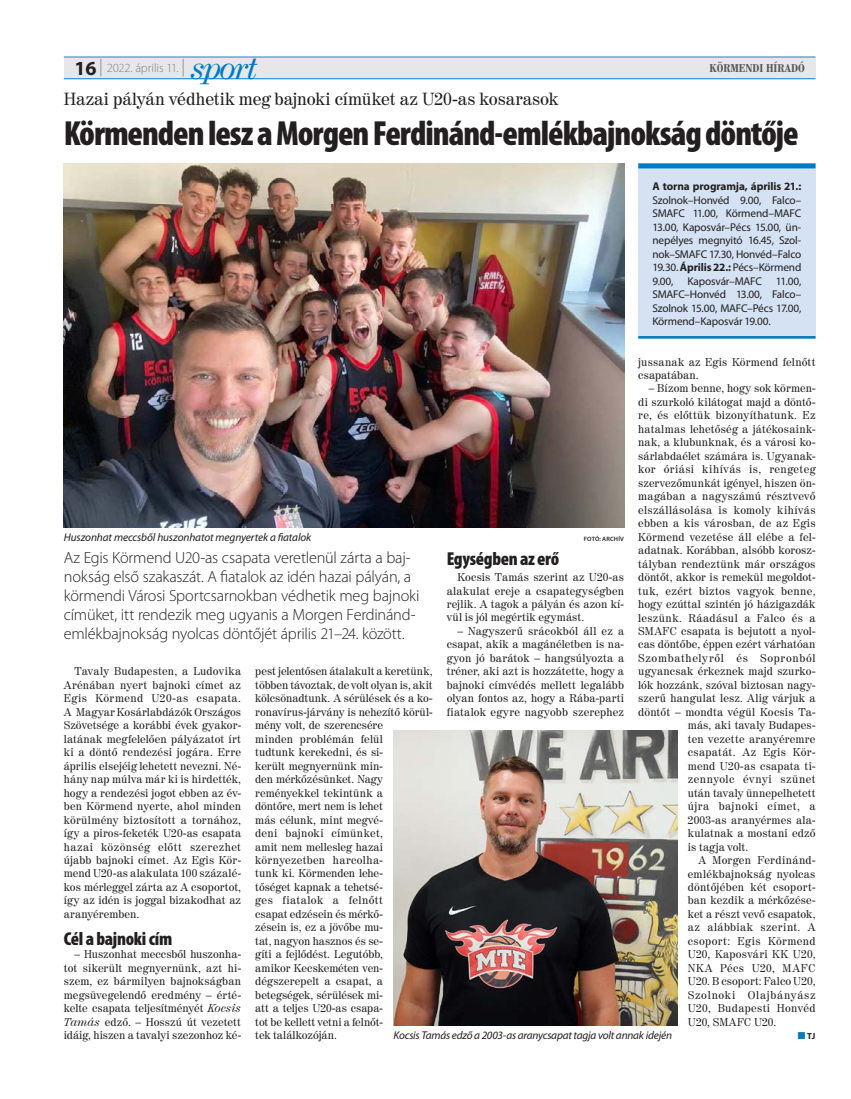
<style>
.page{position:relative;width:851px;height:1099px;background:#fff}
.page>*{position:absolute;margin:0;border:0;box-sizing:border-box;transform-origin:0 0}
.t1{font:900 condensed 35px "Myriad Pro";letter-spacing:-.03em;color:#231f20}
.t2{font:italic 30px "Century 725 PFL";letter-spacing:-.05em;color:#007ac2}
.t3{font:900 condensed 18.75px "Myriad Pro";letter-spacing:-.015em;color:#231f20}
.t4{font:17.5px "Century 725 PFL";letter-spacing:-.005em;color:#231f20}
.t5{font:300 16.25px/18.8px "Myriad Pro";letter-spacing:-.015em;color:#231f20}
.t6{font:300 12.5px "Myriad Pro";letter-spacing:-.01em;color:#808285}
.t7{font:11.25px/13.5px "Century 725 PFL";letter-spacing:.01em;color:#231f20;text-align:justify}
.t8{font:11.25px/13.5px "Myriad Pro";letter-spacing:-.015em;color:#231f20;text-align:justify}
.t9{font:11.25px "Century 725 PFL";letter-spacing:.035em;color:#231f20}
.t10{font:italic 11.25px "Myriad Pro";letter-spacing:-.015em;color:#231f20}
.t11{font:11.25px "Century 725 PFL";letter-spacing:.03em;color:#231f20}
.t12{font:11.25px "Century 725 PFL";letter-spacing:.06em;color:#231f20}
.t13{font:11.25px "Century 725 PFL";letter-spacing:.04em;color:#231f20}
.t14{font:700 11.25px "Myriad Pro";letter-spacing:-.01em;color:#231f20}
.t15{font:11.25px "Century 725 PFL";letter-spacing:.045em;color:#231f20}
.t16{font:700 11.25px "Century 725 Cn PFL";color:#57585a}
.t17{font:700 8.75px "Myriad Pro";color:#231f20}
.t18{font:600 6.25px "Myriad Pro";letter-spacing:.02em;color:#231f20}
.s1{font-weight:700;font-size:20px;color:#231f20}
.s2{font-size:17.5px}
.s3{font-weight:700}
.s4{color:#007ac2}
.s5{font-style:italic}
</style>
<div class="page">
<div style="left:64px;top:58px;width:751px;height:20px;background:#e6e7e9"></div>
<hr style="left:64px;top:78px;width:751px;height:1px;background:#007ac2">
<hr style="left:64px;top:57px;width:751px;height:1px;background:#007ac2">
<img style="left:393px;top:730px;width:284px;height:295px">
<img style="left:64px;top:163px;width:560px;height:364px">
<div style="left:638px;top:163px;width:177px;height:175px;background:#d4e2f3"></div>
<hr style="left:638px;top:336px;width:177px;height:2px;background:#007ac2">
<div style="left:638px;top:163px;width:177px;height:5px;background:#007ac2"></div>
<h2 class="t2" style="left:191px;top:49px;width:68px">sport</h2>
<p class="t6" style="left:74px;top:61px;width:112px"><span class="s1">16</span> <span class="s2">|</span> 2022. április 11. <span class="s2">|</span></p>
<p class="t16" style="left:709px;top:61px;width:97px">KÖRMENDI HÍRADÓ</p>
<h3 class="t4" style="left:64px;top:88px;width:496px">Hazai pályán védhetik meg bajnoki címüket az U20-as kosarasok</h3>
<h1 class="t1" style="left:64px;top:113px;width:736px">Körmenden lesz a Morgen Ferdinánd-emlékbajnokság döntője</h1>
<p class="t14" style="left:652px;top:180px;width:150px">A torna programja, április 21.:</p>
<p class="t8" style="left:652px;top:193px;width:150px">Szolnok–Honvéd 9.00, Falco– SMAFC 11.00, Körmend–MAFC 13.00, Kaposvár–Pécs 15.00, ün&shy;nepélyes megnyitó 16.45, Szol&shy;nok–SMAFC 17.30, Honvéd–Falco 19.30. <span class="s3">Április 22.:</span> Pécs–Körmend 9.00, Kaposvár–MAFC 11.00, SMAFC–Honvéd 13.00, Falco– Szolnok 15.00, MAFC–Pécs 17.00, Körmend–Kaposvár 19.00.</p>
<p class="t7" style="left:638px;top:354px;width:179px">jussanak az Egis Körmend felnőtt csapatában.</p>
<p class="t7" style="left:648px;top:381px;width:168px">– Bízom benne, hogy sok körmen-</p>
<p class="t7" style="left:638px;top:395px;width:179px">di szurkoló kilátogat majd a döntő-</p>
<p class="t7" style="left:638px;top:408px;width:179px">re, és előttük bizonyíthatunk. Ez</p>
<p class="t7" style="left:638px;top:422px;width:179px">hatalmas lehetőség a játékosaink-</p>
<p class="t7" style="left:638px;top:435px;width:179px">nak, a klubunknak, és a városi ko-</p>
<p class="t7" style="left:638px;top:449px;width:179px">sárlabdaélet számára is. Ugyanak-</p>
<p class="t13" style="left:638px;top:462px;width:179px">kor óriási kihívás is, rengeteg</p>
<p class="t7" style="left:638px;top:476px;width:179px">szervezőmunkát igényel, hiszen ön-</p>
<p class="t7" style="left:638px;top:489px;width:179px">magában a nagyszámú résztvevő</p>
<p class="t9" style="left:638px;top:503px;width:179px">elszállásolása is komoly kihívás</p>
<p class="t7" style="left:638px;top:516px;width:179px">ebben a kis városban, de az Egis</p>
<p class="t7" style="left:638px;top:530px;width:179px">Körmend vezetése áll elébe a fel-</p>
<p class="t7" style="left:638px;top:543px;width:179px">adatnak. Korábban, alsóbb korosz-</p>
<p class="t7" style="left:638px;top:556px;width:179px">tályban rendeztünk már országos</p>
<p class="t7" style="left:638px;top:570px;width:179px">döntőt, akkor is remekül megoldot-</p>
<p class="t9" style="left:638px;top:583px;width:179px">tuk, ezért biztos vagyok benne,</p>
<p class="t7" style="left:638px;top:597px;width:179px">hogy ezúttal szintén jó házigazdák</p>
<p class="t9" style="left:638px;top:610px;width:179px">leszünk. Ráadásul a Falco és a</p>
<p class="t7" style="left:638px;top:624px;width:179px">SMAFC csapata is bejutott a nyol-</p>
<p class="t7" style="left:638px;top:637px;width:179px">cas döntőbe, éppen ezért várhatóan</p>
<p class="t12" style="left:638px;top:651px;width:179px">Szombathelyről és Sopronból</p>
<p class="t7" style="left:638px;top:664px;width:179px">ugyancsak érkeznek majd szurko-</p>
<p class="t7" style="left:638px;top:678px;width:179px">lók hozzánk, szóval biztosan nagy-</p>
<p class="t7" style="left:638px;top:691px;width:179px">szerű hangulat lesz. Alig várjuk a</p>
<p class="t7" style="left:638px;top:705px;width:179px">döntőt – mondta végül Kocsis Ta-</p>
<p class="t7" style="left:687px;top:718px;width:129px">más, aki tavaly Budapes-</p>
<p class="t7" style="left:687px;top:732px;width:129px">ten vezette aranyéremre</p>
<p class="t11" style="left:687px;top:745px;width:129px">csapatát. Az Egis Kör-</p>
<p class="t7" style="left:687px;top:758px;width:129px">mend U20-as csapata ti-</p>
<p class="t9" style="left:687px;top:772px;width:129px">zennyolc évnyi szünet</p>
<p class="t7" style="left:687px;top:785px;width:129px">után tavaly ünnepelhetett</p>
<p class="t9" style="left:687px;top:799px;width:129px">újra bajnoki címet, a</p>
<p class="t7" style="left:687px;top:812px;width:129px">2003-as aranyérmes ala-</p>
<p class="t7" style="left:687px;top:826px;width:129px">kulatnak a mostani edző</p>
<p class="t7" style="left:687px;top:839px;width:62px">is tagja volt.</p>
<p class="t11" style="left:698px;top:853px;width:118px">A Morgen Ferdinánd-</p>
<p class="t7" style="left:687px;top:866px;width:129px">emlékbajnokság nyolcas</p>
<p class="t7" style="left:687px;top:880px;width:129px">döntőjében két csoport-</p>
<p class="t7" style="left:687px;top:893px;width:129px">ban kezdik a mérkőzése-</p>
<p class="t7" style="left:687px;top:907px;width:129px">ket a részt vevő csapatok,</p>
<p class="t9" style="left:687px;top:920px;width:129px">az alábbiak szerint. A</p>
<p class="t11" style="left:687px;top:933px;width:129px">csoport: Egis Körmend</p>
<p class="t7" style="left:687px;top:947px;width:129px">U20, Kaposvári KK U20,</p>
<p class="t15" style="left:687px;top:960px;width:129px">NKA Pécs U20, MAFC</p>
<p class="t7" style="left:687px;top:974px;width:129px">U20. B csoport: Falco U20,</p>
<p class="t12" style="left:687px;top:987px;width:129px">Szolnoki Olajbányász</p>
<p class="t7" style="left:687px;top:1001px;width:129px">U20, Budapesti Honvéd</p>
<p class="t7" style="left:687px;top:1014px;width:90px">U20, SMAFC U20.</p>
<p class="t17" style="left:797px;top:1031px;width:19px"><span class="s4">■</span> TJ</p>
<p class="t10" style="left:64px;top:531px;width:249px">Huszonhat meccsből huszonhatot megnyertek a fiatalok</p>
<p class="t18" style="left:583px;top:535px;width:42px">FOTÓ: ARCHÍV</p>
<p class="t5" style="left:64px;top:549px;width:357px">Az Egis Körmend U20-as csapata veretlenül zárta a baj&shy;nokság első szakaszát. A fiatalok az idén hazai pályán, a körmendi Városi Sportcsarnokban védhetik meg bajnoki címüket, itt rendezik meg ugyanis a Morgen Ferdinánd&shy;emlékbajnokság nyolcas döntőjét április 21–24. között.</p>
<p class="t7" style="left:64px;top:664px;width:179px;text-indent:11px">Tavaly Budapesten, a Ludovika Arénában nyert bajnoki címet az Egis Körmend U20-as csapata.<br>A Magyar Kosárlabdázók Országos Szövetsége a korábbi évek gyakor&shy;latának megfelelően pályázatot írt ki a döntő rendezési jogára. Erre április elsejéig lehetett nevezni. Né&shy;hány nap múlva már ki is hirdették, hogy a rendezési jogot ebben az év&shy;ben Körmend nyerte, ahol minden körülmény biztosított a tornához, így a piros-feketék U20-as csapata hazai közönség előtt szerezhet újabb bajnoki címet. Az Egis Kör&shy;mend U20-as alakulata 100 százalé&shy;kos mérleggel zárta az A csoportot, így az idén is joggal bizakodhat az aranyéremben.</p>
<h3 class="t3" style="left:64px;top:928px;width:110px">Cél a bajnoki cím</h3>
<p class="t7" style="left:64px;top:947px;width:179px;text-indent:11px">– Huszonhat meccsből huszonha&shy;tot sikerült megnyernünk, azt hi&shy;szem, ez bármilyen bajnokságban megsüvegelendő eredmény – érté&shy;kelte csapata teljesítményét <span class="s5">Kocsis Tamás</span> edző. – Hosszú út vezetett idáig, hiszen a tavalyi szezonhoz ké-</p>
<h3 class="t3" style="left:446px;top:548px;width:114px">Egységben az erő</h3>
<p class="t7" style="left:446px;top:570px;width:179px;text-indent:11px">Kocsis Tamás szerint az U20-as alakulat ereje a csapategységben rejlik. A tagok a pályán és azon kí&shy;vül is jól megértik egymást.</p>
<p class="t7" style="left:446px;top:624px;width:179px;text-indent:11px">– Nagyszerű srácokból áll ez a csapat, akik a magánéletben is na&shy;gyon jó barátok – hangsúlyozta a tréner, aki azt is hozzátette, hogy a bajnoki címvédés mellett legalább olyan fontos az, hogy a Rába-parti fiatalok egyre nagyobb szerephez</p>
<p class="t7" style="left:255px;top:664px;width:179px;text-align:left">pest jelentősen átalakult a keretünk, többen távoztak, de volt olyan is, akit kölcsönadtunk. A sérülések és a ko&shy;ronavírus-járvány is nehezítő körül&shy;mény volt, de szerencsére<br>minden problémán felül<br>tudtunk kerekedni, és si-<br>került megnyernünk min-<br>den mérkőzésünket. Nagy reményekkel tekintünk a<br>döntőre, mert nem is lehet<br>más célunk, mint megvé-<br>deni bajnoki címünket,<br>amit nem mellesleg hazai környezetben harcolha-<br>tunk ki. Körmenden lehe-<br>tőséget kapnak a tehetsé-<br>ges fiatalok a felnőtt<br>csapat edzésein és mérkő-<br>zésein is, ez a jövőbe mu-<br>tat, nagyon hasznos és se-<br>gíti a fejlődést. Legutóbb,<br>amikor Kecskeméten ven&shy;dégszerepelt a csapat, a betegségek, sérülések mi-<br>att a teljes U20-as csapa-<br>tot be kellett vetni a felnőt-<br>tek találkozóján.</p>
<p class="t10" style="left:393px;top:1029px;width:280px">Kocsis Tamás edző a 2003-as aranycsapat tagja volt annak idején</p>
</div>
